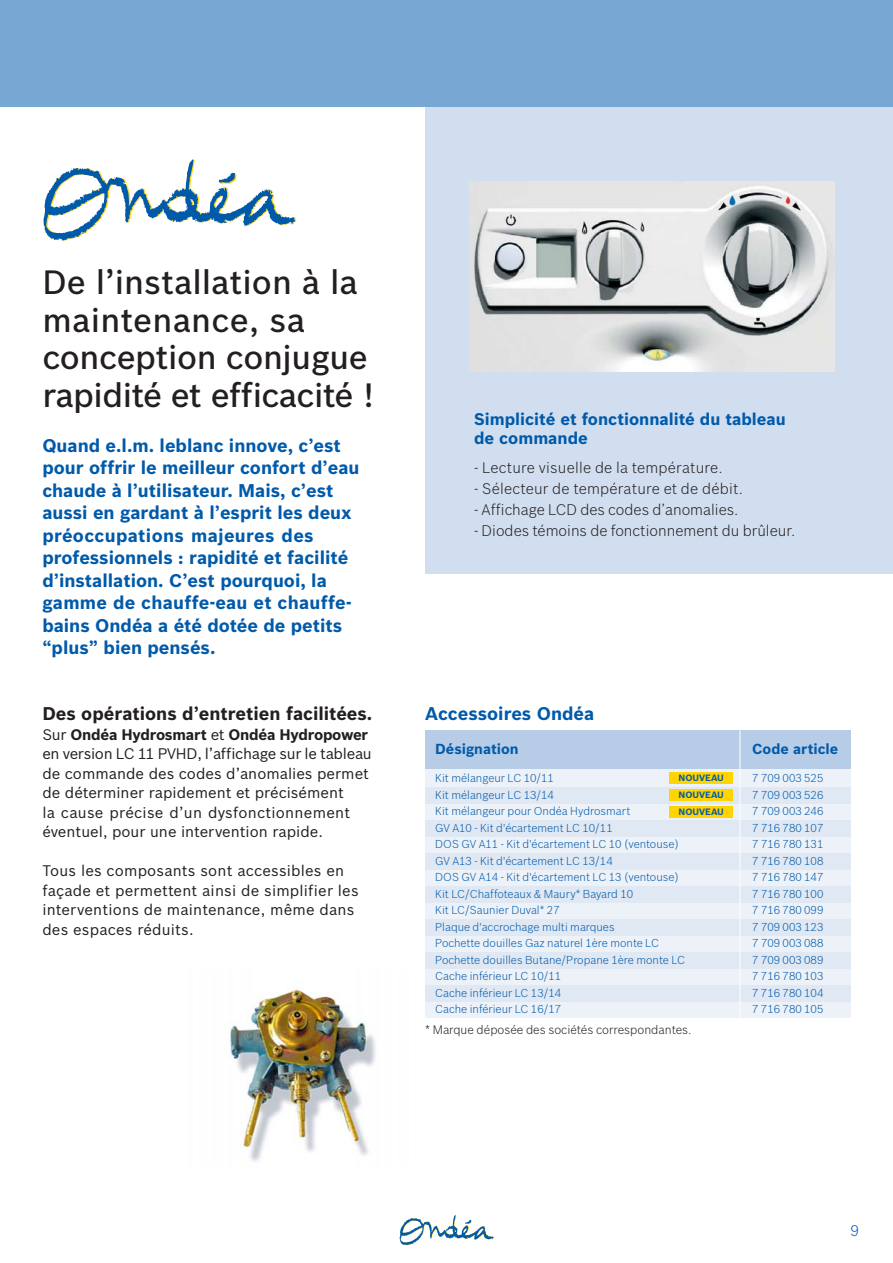
<style>
.page{position:relative;width:893px;height:1263px;background:#fff}
.page>*{position:absolute;margin:0;border:0;box-sizing:border-box;transform-origin:0 0}
.t1{font:500 33px/37.5px "Bosch Sans";letter-spacing:-.01em;color:#231f20}
.t2{font:700 18px/22.5px "Bosch Sans";color:#005aaa}
.t3{font:700 18px "Bosch Sans";color:#231f20}
.t4{font:700 16.5px/19.5px "Bosch Sans";color:#005aaa}
.t5{font:15px/19.5px "Bosch Sans";letter-spacing:.005em;color:#231f20}
.t6{font:300 15px "Bosch Sans";color:#231f20}
.t7{font:300 15px "Bosch Sans";color:#005aaa}
.t8{font:700 14.25px "Bosch Sans";color:#005aaa}
.t9{font:300 12px "Bosch Sans";color:#231f20}
.t10{font:300 11.25px "Bosch Sans";color:#005aaa}
.t11{font:700 9px/17px "Bosch Sans";color:#005aaa;text-align:justify}
.s1{font-weight:700}
</style>
<div class="page">
<img style="left:230px;top:989px;width:146px;height:173px">
<div style="left:425px;top:106px;width:467px;height:468px;background:#d1deef"></div>
<img style="left:469px;top:181px;width:365px;height:190px">
<div style="left:0;top:0;width:892px;height:106px;background:#77a7d3"></div>
<svg style="left:43px;top:160px;width:253px;height:81px"></svg>
<svg style="left:399px;top:1215px;width:95px;height:31px"></svg>
<div style="left:425px;top:730px;width:425px;height:287px;background:#edf1f8"></div>
<div style="left:425px;top:730px;width:425px;height:38px;background:#b7cce6"></div>
<div style="left:425px;top:787px;width:425px;height:16px;background:#e0e8f3"></div>
<div style="left:425px;top:820px;width:425px;height:16px;background:#e0e8f3"></div>
<div style="left:425px;top:853px;width:425px;height:16px;background:#e0e8f3"></div>
<div style="left:425px;top:886px;width:425px;height:16px;background:#e0e8f3"></div>
<div style="left:425px;top:919px;width:425px;height:16px;background:#e0e8f3"></div>
<div style="left:425px;top:952px;width:425px;height:16px;background:#e0e8f3"></div>
<div style="left:425px;top:985px;width:425px;height:16px;background:#e0e8f3"></div>
<hr style="left:739px;top:730px;width:1px;height:289px;background:#fff">
<div style="left:669px;top:772px;width:64px;height:12px;background:#ffd400"></div>
<div style="left:669px;top:789px;width:64px;height:12px;background:#ffd400"></div>
<div style="left:669px;top:806px;width:64px;height:12px;background:#ffd400"></div>
<h1 class="t1" style="left:42px;top:267px;width:333px">De l’installation à la maintenance, sa conception conjugue rapidité et efficacité !</h1>
<p class="t2" style="left:42px;top:436px;width:318px">Quand e.l.m. leblanc innove, c’est pour offrir le meilleur confort d’eau chaude à l’utilisateur. Mais, c’est aussi en gardant à l’esprit les deux préoccupations majeures des professionnels : rapidité et facilité d’installation. C’est pourquoi, la gamme de chauffe-eau et chauffe&shy;bains Ondéa a été dotée de petits “plus” bien pensés.</p>
<h2 class="t3" style="left:42px;top:707px;width:331px">Des opérations d’entretien facilitées.</h2>
<p class="t5" style="left:42px;top:726px;width:331px">Sur <span class="s1">Ondéa Hydrosmart</span> et <span class="s1">Ondéa Hydropower </span>en version LC 11 PVHD, l’affichage sur le tableau de commande des codes d’anomalies permet de déterminer rapidement et précisément<br>la cause précise d’un dysfonctionnement éventuel, pour une intervention rapide.</p>
<h3 class="t5" style="left:42px;top:863px;width:318px">Tous les composants sont accessibles en façade et permettent ainsi de simplifier les interventions de maintenance, même dans des espaces réduits.</h3>
<h3 class="t4" style="left:474px;top:411px;width:313px">Simplicité et fonctionnalité du tableau de commande</h3>
<h3 class="t6" style="left:474px;top:461px;width:250px">- Lecture visuelle de la température.</h3>
<h3 class="t6" style="left:474px;top:482px;width:270px">- Sélecteur de température et de débit.</h3>
<h3 class="t6" style="left:474px;top:503px;width:266px">- Affichage LCD des codes d’anomalies.</h3>
<h3 class="t6" style="left:474px;top:524px;width:323px">- Diodes témoins de fonctionnement du brûleur.</h3>
<h2 class="t2" style="left:425px;top:704px;width:170px">Accessoires Ondéa</h2>
<p class="t8" style="left:435px;top:743px;width:85px">Désignation</p>
<p class="t8" style="left:752px;top:743px;width:88px">Code article</p>
<p class="t10" style="left:435px;top:774px;width:120px">Kit mélangeur LC 10/11</p>
<p class="t10" style="left:752px;top:774px;width:73px">7 709 003 525</p>
<p class="t10" style="left:435px;top:790px;width:120px">Kit mélangeur LC 13/14</p>
<p class="t10" style="left:752px;top:790px;width:73px">7 709 003 526</p>
<p class="t10" style="left:435px;top:807px;width:197px">Kit mélangeur pour Ondéa Hydrosmart</p>
<p class="t10" style="left:752px;top:807px;width:73px">7 709 003 246</p>
<p class="t10" style="left:435px;top:823px;width:179px">GV A10 - Kit d'écartement LC 10/11</p>
<p class="t10" style="left:752px;top:823px;width:73px">7 716 780 107</p>
<p class="t10" style="left:435px;top:840px;width:245px">DOS GV A11 - Kit d'écartement LC 10 (ventouse)</p>
<p class="t10" style="left:752px;top:840px;width:73px">7 716 780 131</p>
<p class="t10" style="left:435px;top:856px;width:179px">GV A13 - Kit d'écartement LC 13/14</p>
<p class="t10" style="left:752px;top:856px;width:73px">7 716 780 108</p>
<p class="t10" style="left:435px;top:873px;width:245px">DOS GV A14 - Kit d'écartement LC 13 (ventouse)</p>
<p class="t10" style="left:752px;top:873px;width:73px">7 716 780 147</p>
<p class="t10" style="left:435px;top:889px;width:199px">Kit LC/Chaffoteaux &amp; Maury* Bayard 10</p>
<p class="t10" style="left:752px;top:889px;width:73px">7 716 780 100</p>
<p class="t10" style="left:435px;top:906px;width:126px">Kit LC/Saunier Duval* 27</p>
<p class="t10" style="left:752px;top:906px;width:73px">7 716 780 099</p>
<p class="t10" style="left:435px;top:922px;width:181px">Plaque d'accrochage multi marques</p>
<p class="t10" style="left:752px;top:922px;width:73px">7 709 003 123</p>
<p class="t10" style="left:435px;top:939px;width:225px">Pochette douilles Gaz naturel 1ère monte LC</p>
<p class="t10" style="left:752px;top:939px;width:73px">7 709 003 088</p>
<p class="t10" style="left:435px;top:955px;width:251px">Pochette douilles Butane/Propane 1ère monte LC</p>
<p class="t10" style="left:752px;top:955px;width:73px">7 709 003 089</p>
<p class="t10" style="left:435px;top:972px;width:127px">Cache inférieur LC 10/11</p>
<p class="t10" style="left:752px;top:972px;width:73px">7 716 780 103</p>
<p class="t10" style="left:435px;top:988px;width:127px">Cache inférieur LC 13/14</p>
<p class="t10" style="left:752px;top:988px;width:73px">7 716 780 104</p>
<p class="t10" style="left:435px;top:1005px;width:127px">Cache inférieur LC 16/17</p>
<p class="t10" style="left:752px;top:1005px;width:73px">7 716 780 105</p>
<p class="t11" style="left:678px;top:770px;width:47px">NOUVEAU NOUVEAU NOUVEAU</p>
<p class="t9" style="left:425px;top:1025px;width:268px">* Marque déposée des sociétés correspondantes.</p>
<h3 class="t7" style="left:850px;top:1224px;width:10px">9</h3>
</div>
